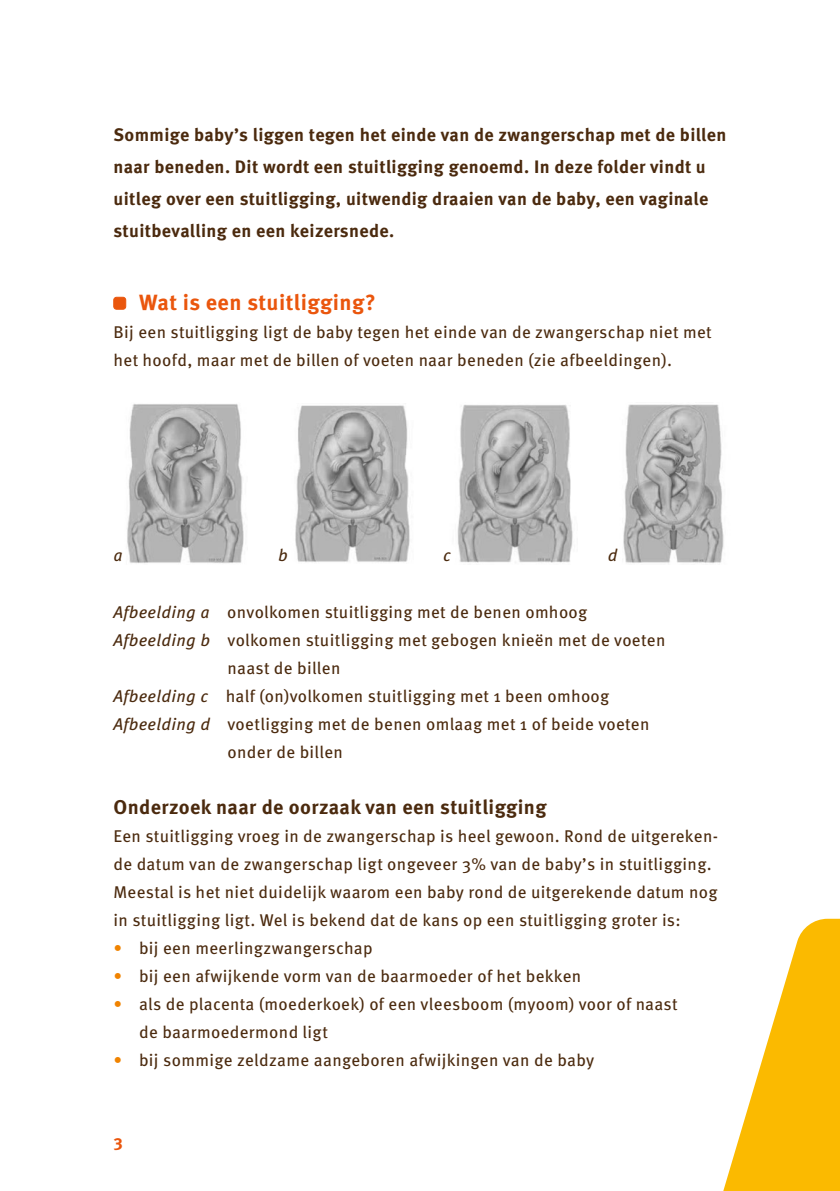
<style>
.page{position:relative;width:840px;height:1191px;background:#fff}
.page>*{position:absolute;margin:0;border:0;box-sizing:border-box;transform-origin:0 0}
.t1{font:700 22px "Meta Pro";letter-spacing:.02em;color:#ea560d}
.t2{font:700 20px "Meta Pro";letter-spacing:.02em;color:#4b2a0e}
.t3{font:700 18px/32px "Meta Pro";letter-spacing:.02em;color:#4b2a0e}
.t4{font:17px/28px "Meta Pro";letter-spacing:.02em;color:#4b2a0e}
.t5{font:italic 17px "Meta Pro";color:#4b2a0e}
.t6{font:700 17px "Meta Pro";color:#ea560d}
.s1{font-style:italic}
.s2{color:#f08300}
</style>
<div class="page">
<svg style="left:723px;top:918px;width:116px;height:273px"></svg>
<div style="left:114px;top:297px;width:12px;height:12px;background:#ea560d;border-radius:3px"></div>
<div style="left:113px;top:297px;width:13px;height:12px;border:1px solid #ea560d;border-radius:3px"></div>
<img style="left:127px;top:404px;width:117px;height:159px">
<img style="left:457px;top:404px;width:116px;height:159px">
<img style="left:295px;top:405px;width:115px;height:157px">
<img style="left:623px;top:404px;width:101px;height:159px">
<p class="t3" style="left:113px;top:118px;width:614px">Sommige baby’s liggen tegen het einde van de zwangerschap met de billen naar beneden. Dit wordt een stuitligging genoemd. In deze folder vindt u uitleg over een stuitligging, uitwendig draaien van de baby, een vaginale stuitbevalling en een keizersnede.</p>
<p class="t1" style="left:139px;top:285px;width:238px">Wat is een stuitligging?</p>
<p class="t4" style="left:113px;top:316px;width:599px">Bij een stuitligging ligt de baby tegen het einde van de zwangerschap niet met het hoofd, maar met de billen of voeten naar beneden (zie afbeeldingen).</p>
<p class="t5" style="left:113px;top:542px;width:11px">a</p>
<p class="t5" style="left:278px;top:542px;width:11px">b</p>
<p class="t5" style="left:443px;top:542px;width:9px">c</p>
<p class="t5" style="left:607px;top:542px;width:11px">d</p>
<p class="t4" style="left:113px;top:596px;width:475px"><span class="s1">Afbeelding a</span> onvolkomen stuitligging met de benen omhoog</p>
<p class="t4" style="left:113px;top:624px;width:553px"><span class="s1">Afbeelding b</span> volkomen stuitligging met gebogen knieën met de voeten</p>
<p class="t4" style="left:227px;top:652px;width:114px">naast de billen</p>
<p class="t4" style="left:113px;top:680px;width:497px"><span class="s1">Afbeelding c</span> half (on)volkomen stuitligging met 1 been omhoog</p>
<p class="t4" style="left:113px;top:708px;width:537px"><span class="s1">Afbeelding d</span> voetligging met de benen omlaag met 1 of beide voeten</p>
<p class="t4" style="left:227px;top:736px;width:117px">onder de billen</p>
<p class="t2" style="left:113px;top:791px;width:434px">Onderzoek naar de oorzaak van een stuitligging</p>
<p class="t4" style="left:113px;top:820px;width:605px">Een stuitligging vroeg in de zwangerschap is heel gewoon. Rond de uitgereken&shy;de datum van de zwangerschap ligt ongeveer 3% van de baby’s in stuitligging.<br>Meestal is het niet duidelijk waarom een baby rond de uitgerekende datum nog in stuitligging ligt. Wel is bekend dat de kans op een stuitligging groter is:</p>
<p class="t4" style="left:113px;top:932px;width:261px"><span class="s2">•</span> bij een meerlingzwangerschap</p>
<p class="t4" style="left:113px;top:960px;width:469px"><span class="s2">•</span> bij een afwijkende vorm van de baarmoeder of het bekken</p>
<p class="t4" style="left:139px;top:988px;width:540px;text-indent:-26px"><span class="s2">•</span> als de placenta (moederkoek) of een vleesboom (myoom) voor of naast de baarmoedermond ligt</p>
<p class="t4" style="left:113px;top:1044px;width:482px"><span class="s2">•</span> bij sommige zeldzame aangeboren afwijkingen van de baby</p>
<p class="t6" style="left:113px;top:1127px;width:11px">3</p>
</div>
